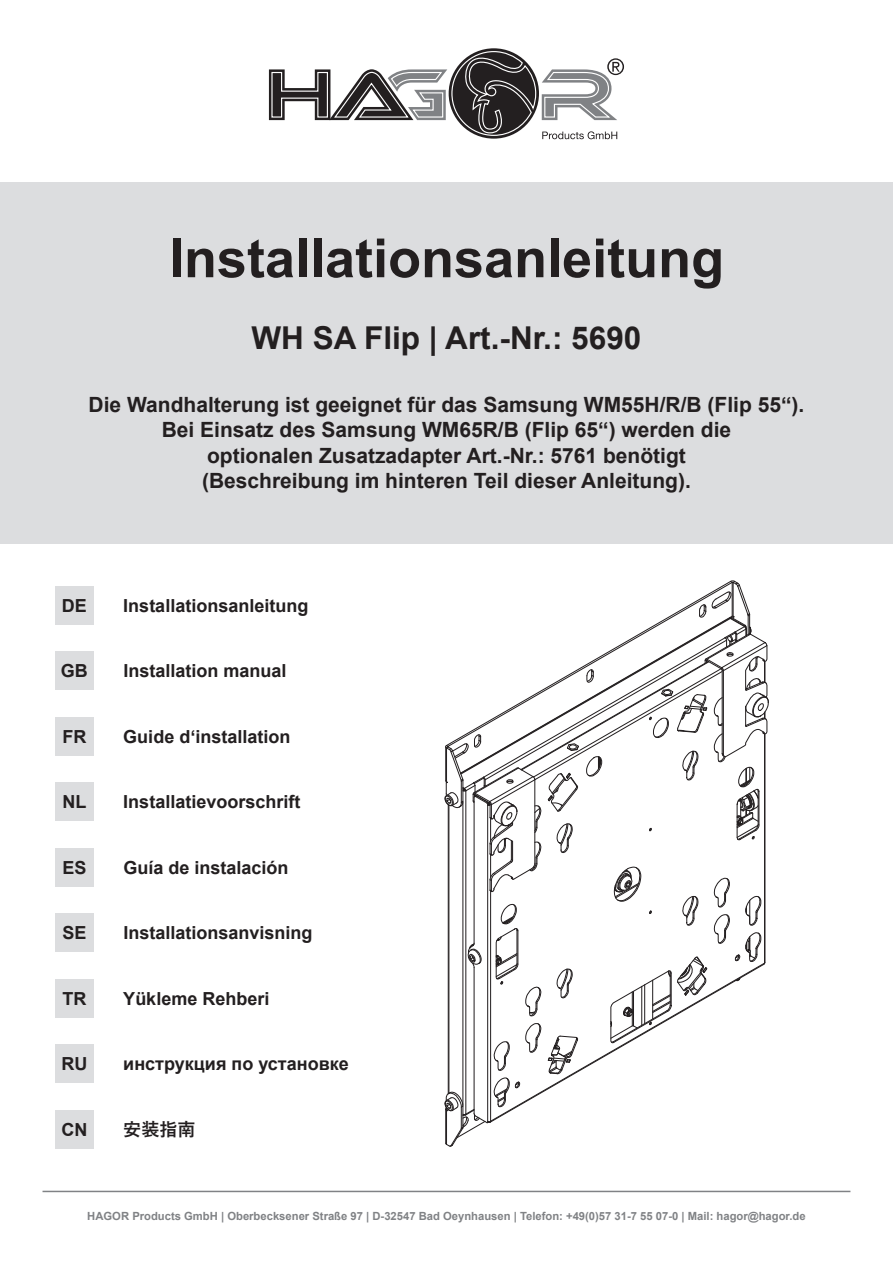
<style>
.page{position:relative;width:893px;height:1263px;background:#fff}
.page>*{position:absolute;margin:0;border:0;box-sizing:border-box;transform-origin:0 0}
.t1{font:700 54px "Arial";color:#231f20}
.t2{font:700 31.5px "Arial";color:#231f20}
.t3{font:700 21px/25.2px "Arial";color:#231f20;text-align:center}
.t4{font:700 18px "Arial";color:#231f20}
.t5{font:700 18px "Yu Gothic";color:#231f20}
.t6{font:700 11.25px "Arial";color:#808285}
</style>
<div class="page">
<hr style="left:43px;top:1191px;width:807px;height:1px;background:#808285">
<svg style="left:269px;top:48px;width:355px;height:91px"></svg>
<div style="left:0;top:182px;width:893px;height:362px;background:#dcdddf"></div>
<div style="left:55px;top:586px;width:39px;height:38px;background:#dcdddf"></div>
<div style="left:55px;top:848px;width:39px;height:38px;background:#dcdddf"></div>
<div style="left:55px;top:651px;width:39px;height:39px;background:#dcdddf"></div>
<div style="left:55px;top:717px;width:39px;height:38px;background:#dcdddf"></div>
<div style="left:55px;top:913px;width:39px;height:39px;background:#dcdddf"></div>
<div style="left:55px;top:979px;width:39px;height:38px;background:#dcdddf"></div>
<div style="left:55px;top:1044px;width:39px;height:39px;background:#dcdddf"></div>
<div style="left:55px;top:782px;width:39px;height:39px;background:#dcdddf"></div>
<div style="left:55px;top:1110px;width:39px;height:38px;background:#dcdddf"></div>
<svg style="left:444px;top:580px;width:325px;height:567px"></svg>
<h1 class="t1" style="left:169px;top:220px;width:557px">Installationsanleitung</h1>
<h2 class="t2" style="left:252px;top:316px;width:391px">WH SA Flip | Art.-Nr.: 5690</h2>
<p class="t3" style="left:89px;top:392px;width:717px">Die Wandhalterung ist geeignet für das Samsung WM55H/R/B (Flip 55“).<br>Bei Einsatz des Samsung WM65R/B (Flip 65“) werden die<br>optionalen Zusatzadapter Art.-Nr.: 5761 benötigt<br>(Beschreibung im hinteren Teil dieser Anleitung).</p>
<p class="t4" style="left:62px;top:593px;width:27px">DE</p>
<p class="t4" style="left:123px;top:593px;width:187px">Installationsanleitung</p>
<p class="t4" style="left:61px;top:658px;width:28px">GB</p>
<p class="t4" style="left:123px;top:658px;width:165px">Installation manual</p>
<p class="t4" style="left:62px;top:724px;width:25px">FR</p>
<p class="t4" style="left:123px;top:724px;width:169px">Guide d‘installation</p>
<p class="t4" style="left:63px;top:789px;width:25px">NL</p>
<p class="t4" style="left:123px;top:789px;width:179px">Installatievoorschrift</p>
<p class="t4" style="left:62px;top:855px;width:26px">ES</p>
<p class="t4" style="left:123px;top:855px;width:167px">Guía de instalación</p>
<p class="t4" style="left:62px;top:920px;width:26px">SE</p>
<p class="t4" style="left:123px;top:920px;width:191px">Installationsanvisning</p>
<p class="t4" style="left:62px;top:986px;width:25px">TR</p>
<p class="t4" style="left:123px;top:986px;width:148px">Yükleme Rehberi</p>
<p class="t4" style="left:61px;top:1051px;width:27px">RU</p>
<p class="t4" style="left:123px;top:1051px;width:227px">инструкция по установке</p>
<p class="t4" style="left:61px;top:1117px;width:27px">CN</p>
<p class="t5" style="left:123px;top:1119px;width:73px">安装指南</p>
<p class="t6" style="left:87px;top:1208px;width:720px">HAGOR Products GmbH | Oberbecksener Straße 97 | D-32547 Bad Oeynhausen | Telefon: +49(0)57 31-7 55 07-0 | Mail: hagor@hagor.de</p>
</div>
